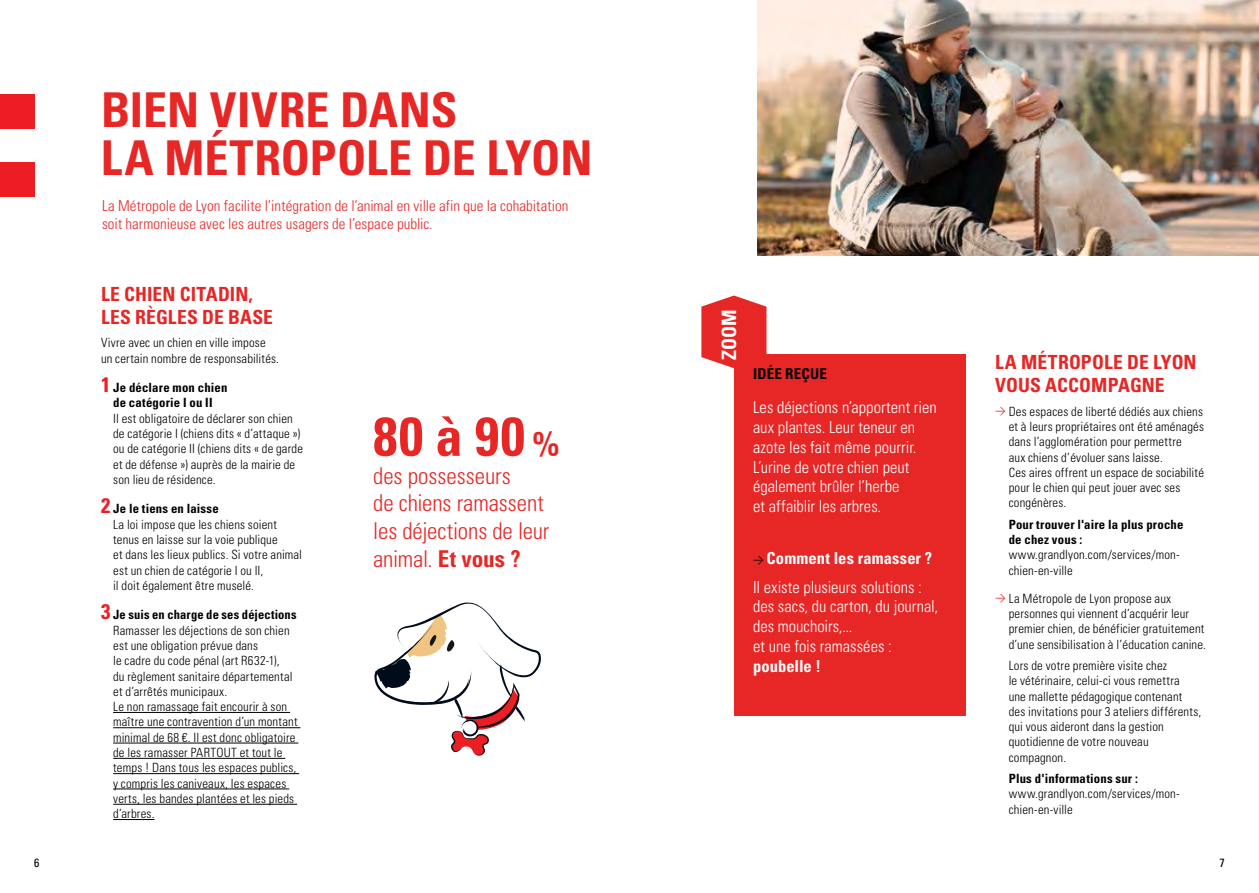
<style>
.page{position:relative;width:1259px;height:893px;background:#fff}
.page>*{position:absolute;margin:0;border:0;box-sizing:border-box;transform-origin:0 0}
.t1{font:700 condensed 54.6px "Univers";color:#e72726}
.t2{font:700 condensed 48px/48px "Univers LT Std";color:#e72726}
.t3{font:300 condensed 23.1px/27.8px "Univers";letter-spacing:-.01em;color:#e72726}
.t4{font:700 condensed 19.8px "Univers LT Std";color:#fff}
.t5{font:700 condensed 19.5px/22.5px "Univers";letter-spacing:.005em;color:#e72726}
.t6{font:300 condensed 16.5px/19.8px "Univers";color:#fff}
.t7{font:700 condensed 16.5px "Univers";color:#fff}
.t8{font:300 condensed 15px/18px "Univers";letter-spacing:.005em;color:#e72726}
.t9{font:700 condensed 15px "Univers LT Std";letter-spacing:.015em;color:#000}
.t10{font:300 condensed 12.75px/15.3px "Univers LT Std";letter-spacing:.015em;color:#000}
.t11{font:700 condensed 12.75px/15.3px "Univers LT Std";letter-spacing:.015em;color:#000;text-align:center}
.t12{font:condensed 12px "Univers";color:#000}
.s1{font-size:21px;color:#ed1d24}
.s2{font-weight:700;font-size:21px;color:#ed1d24}
.s3{font-weight:700}
.s4{font-size:34.8px}
.s5{font-family:"DIN";font-weight:400;font-stretch:normal;font-size:10.5px;color:#000}
.s6{font-family:"DIN";font-weight:400;font-stretch:normal;font-size:10.5px;color:#e72726}
</style>
<div class="page">
<hr style="left:113px;top:712px;width:177px;height:1px;background:#000">
<hr style="left:113px;top:727px;width:187px;height:1px;background:#000">
<hr style="left:113px;top:743px;width:185px;height:1px;background:#000">
<hr style="left:113px;top:758px;width:172px;height:1px;background:#000">
<hr style="left:113px;top:773px;width:186px;height:1px;background:#000">
<hr style="left:113px;top:789px;width:176px;height:1px;background:#000">
<hr style="left:113px;top:804px;width:184px;height:1px;background:#000">
<hr style="left:113px;top:819px;width:42px;height:1px;background:#000">
<div style="left:0;top:95px;width:34px;height:34px;background:#ed1d24"></div>
<div style="left:0;top:163px;width:34px;height:34px;background:#ed1d24"></div>
<svg style="left:374px;top:602px;width:167px;height:154px"></svg>
<div style="left:734px;top:354px;width:231px;height:362px;background:#e72726"></div>
<svg style="left:701px;top:296px;width:65px;height:72px"></svg>
<img style="left:757px;top:0;width:502px;height:256px">
<h2 class="t2" style="left:101px;top:85px;width:493px">Bien vivre dans<br>la Métropole de Lyon</h2>
<p class="t8" style="left:102px;top:197px;width:468px">La Métropole de Lyon facilite l’intégration de l’animal en ville afin que la cohabitation soit harmonieuse avec les autres usagers de l’espace public.</p>
<h3 class="t5" style="left:101px;top:283px;width:174px">LE CHIEN CITAD IN,<br>LES RÈGLES DE BASE</h3>
<p class="t10" style="left:101px;top:335px;width:180px">Vivre avec un chien en ville impose un certain nombre de responsabilités.</p>
<p class="t11" style="left:101px;top:380px;width:128px"><span class="s1">1</span> Je déclare mon chien de catégorie I ou II</p>
<p class="t10" style="left:113px;top:411px;width:191px">Il est obligatoire de déclarer son chien de catégorie I (chiens dits « d’attaque ») ou de catégorie II (chiens dits « de garde et de défense ») auprès de la mairie de son lieu de résidence.</p>
<p class="t10" style="left:113px;top:501px;width:190px;text-indent:-12px"><span class="s2">2</span> <span class="s3">Je le tiens en laisse<br></span>La loi impose que les chiens soient tenus en laisse sur la voie publique<br>et dans les lieux publics. Si votre animal est un chien de catégorie I ou II,<br>il doit également être muselé.</p>
<p class="t10" style="left:113px;top:607px;width:186px;text-indent:-12px"><span class="s2">3</span> <span class="s3">Je suis en charge de ses déjections </span>Ramasser les déjections de son chien est une obligation prévue dans<br>le cadre du code pénal (art R632-1),<br>du règlement sanitaire départemental et d’arrêtés municipaux.<br>Le non ramassage fait encourir à son maître une contravention d’un montant minimal de 68 €. Il est donc obligatoire de les ramasser PAR TOUT et tout le temps ! Dans tous les espaces publics, y compris les caniveaux, les espaces verts, les bandes plantées et les pieds d’arbres.</p>
<h1 class="t1" style="left:373px;top:403px;width:188px">80 À 90 <span class="s4">%</span></h1>
<h3 class="t3" style="left:373px;top:461px;width:178px">des possesseurs<br>de chiens ramassent les déjections de leur animal. <span class="s3">ET VOUS ?</span></h3>
<h3 class="t4" style="left:717px;top:360px;width:52px;rotate:-90deg">zoom</h3>
<p class="t9" style="left:753px;top:364px;width:75px">Idée reçue</p>
<p class="t6" style="left:753px;top:397px;width:185px">Les déjections n’apportent rien aux plantes. Leur teneur en azote les fait même pourrir.<br>L’urine de votre chien peut également brûler l’herbe<br>et affaiblir les arbres.</p>
<p class="t6" style="left:753px;top:544px;width:180px;line-height:28.3px"><span class="s5">&gt;</span> <span class="s3">COMMENT LES RAMASSER ?<br></span>Il existe plusieurs solutions :</p>
<p class="t6" style="left:753px;top:596px;width:186px">des sacs, du carton, du journal, des mouchoirs,...<br>et une fois ramassées :</p>
<p class="t7" style="left:753px;top:656px;width:69px">POUBELLE !</p>
<h3 class="t5" style="left:995px;top:351px;width:203px">LA MÉTROPOLE DE LYON<br>VOUS ACCOMPAGNE</h3>
<p class="t10" style="left:1008px;top:403px;width:197px;text-indent:-13px"><span class="s6">&gt;</span> Des espaces de liberté dédiés aux chiens et à leurs propriétaires ont été aménagés dans l’agglomération pour permettre<br>aux chiens d’évoluer sans laisse.<br>Ces aires offrent un espace de sociabilité pour le chien qui peut jouer avec ses congénères.</p>
<p class="t11" style="left:1008px;top:516px;width:176px;text-align:left">Pour trouver l'aire la plus proche de chez vous :</p>
<p class="t10" style="left:1008px;top:547px;width:173px">www.grandlyon.com/services/mon&shy;chien-en-ville</p>
<p class="t10" style="left:1008px;top:591px;width:199px;text-indent:-13px"><span class="s6">&gt;</span> La Métropole de Lyon propose aux personnes qui viennent d’acquérir leur premier chien, de bénéficier gratuitement d’une sensibilisation à l’éducation canine.</p>
<p class="t10" style="left:1008px;top:658px;width:194px">Lors de votre première visite chez<br>le vétérinaire, celui-ci vous remettra<br>une mallette pédagogique contenant des invitations pour 3 ateliers différents, qui vous aideront dans la gestion quotidienne de votre nouveau compagnon.</p>
<p class="t11" style="left:1008px;top:771px;width:131px">Plus d'informations sur :</p>
<p class="t10" style="left:1008px;top:786px;width:173px">www.grandlyon.com/services/mon&shy;chien-en-ville</p>
<p class="t12" style="left:34px;top:855px;width:7px">6</p>
<p class="t12" style="left:1219px;top:855px;width:7px">7</p>
</div>
